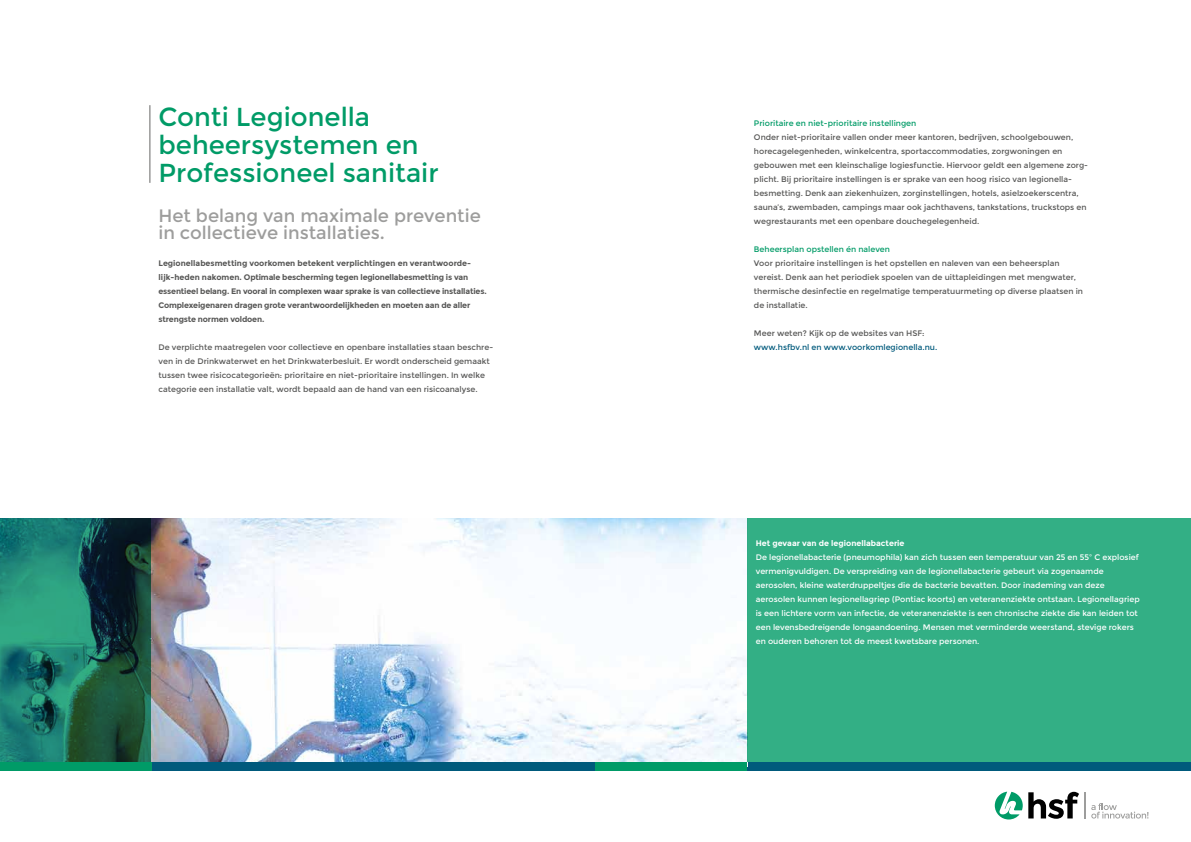
<style>
.page{position:relative;width:1191px;height:842px;background:#fff}
.page>*{position:absolute;margin:0;border:0;box-sizing:border-box;transform-origin:0 0}
.t1{font:26px/28px "Montserrat";color:#009b67}
.t2{font:18px/17px "Montserrat";color:#9d9d9c}
.t3{font:8px/14px "Montserrat";color:#575756}
.t4{font:8px/14px "Montserrat";color:#fff}
.t5{font:700 8px/14px "Montserrat";letter-spacing:-.02em;color:#575756}
.t6{font:8px "Montserrat";color:#009b67}
.t7{font:8px "Montserrat";color:#005a7c}
.t8{font:700 8px "Montserrat";color:#fff}
</style>
<div class="page">
<div style="left:747px;top:762px;width:444px;height:8px;background:#005a7c"></div>
<svg style="left:1091px;top:803px;width:57px;height:15px"></svg>
<svg style="left:1028px;top:792px;width:57px;height:27px"></svg>
<svg style="left:994px;top:792px;width:28px;height:27px"></svg>
<img style="left:151px;top:518px;width:596px;height:244px">
<div style="left:747px;top:518px;width:444px;height:244px;background:#33af85"></div>
<hr style="left:149px;top:105px;width:2px;height:78px;background:#9d9d9c">
<svg style="left:0;top:518px;width:151px;height:244px;background:#1c6658"></svg>
<div style="left:151px;top:762px;width:444px;height:8px;background:#005a7c"></div>
<div style="left:0;top:762px;width:151px;height:8px;background:#009b67"></div>
<div style="left:595px;top:762px;width:152px;height:8px;background:#009b67"></div>
<h1 class="t1" style="left:158px;top:103px;width:282px">Conti Legionella beheersystemen en<br>Professioneel sanitair</h1>
<h2 class="t2" style="left:158px;top:207px;width:324px">Het belang van maximale preventie in collectieve installaties.</h2>
<p class="t5" style="left:158px;top:257px;width:330px">Legionellabesmetting voorkomen betekent verplichtingen en verantwoorde&shy;lijk-heden nakomen. Optimale bescherming tegen legionellabesmetting is van essentieel belang. En vooral in complexen waar sprake is van collectieve installaties.<br>Complexeigenaren dragen grote verantwoordelijkheden en moeten aan de aller strengste normen voldoen.</p>
<p class="t3" style="left:158px;top:341px;width:336px">De verplichte maatregelen voor collectieve en openbare installaties staan beschre&shy;ven in de Drinkwaterwet en het Drinkwaterbesluit. Er wordt onderscheid gemaakt tussen twee risicocategorieën: prioritaire en niet-prioritaire instellingen. In welke categorie een installatie valt, wordt bepaald aan de hand van een risicoanalyse.</p>
<p class="t6" style="left:754px;top:119px;width:164px">Prioritaire en niet-prioritaire instellingen</p>
<p class="t3" style="left:754px;top:131px;width:336px">Onder niet-prioritaire vallen onder meer kantoren, bedrijven, schoolgebouwen, horecagelegenheden, winkelcentra, sportaccommodaties, zorgwoningen en gebouwen met een kleinschalige logiesfunctie. Hiervoor geldt een algemene zorg&shy;plicht. Bij prioritaire instellingen is er sprake van een hoog risico van legionella&shy;besmetting. Denk aan ziekenhuizen, zorginstellingen, hotels, asielzoekerscentra, sauna’s, zwembaden, campings maar ook jachthavens, tankstations, truckstops en wegrestaurants met een openbare douchegelegenheid.</p>
<p class="t6" style="left:754px;top:245px;width:138px">Beheersplan opstellen én naleven</p>
<p class="t3" style="left:754px;top:257px;width:331px">Voor prioritaire instellingen is het opstellen en naleven van een beheersplan vereist. Denk aan het periodiek spoelen van de uittapleidingen met mengwater, thermische desinfectie en regelmatige temperatuurmeting op diverse plaatsen in de installatie.</p>
<p class="t3" style="left:754px;top:327px;width:172px">Meer weten? Kijk op de websites van HSF:</p>
<p class="t7" style="left:754px;top:343px;width:185px">www.hsfbv.nl en www.voorkomlegionella.nu.</p>
<p class="t8" style="left:756px;top:539px;width:150px">Het gevaar van de legionellabacterie</p>
<p class="t4" style="left:756px;top:551px;width:385px">De legionellabacterie (pneumophila) kan zich tussen een temperatuur van 25 en 55º C explosief vermenigvuldigen. De verspreiding van de legionellabacterie gebeurt via zogenaamde aerosolen, kleine waterdruppeltjes die de bacterie bevatten. Door inademing van deze aerosolen kunnen legionellagriep (Pontiac koorts) en veteranenziekte ontstaan. Legionellagriep is een lichtere vorm van infectie, de veteranenziekte is een chronische ziekte die kan leiden tot een levensbedreigende longaandoening. Mensen met verminderde weerstand, stevige rokers en ouderen behoren tot de meest kwetsbare personen.</p>
</div>
